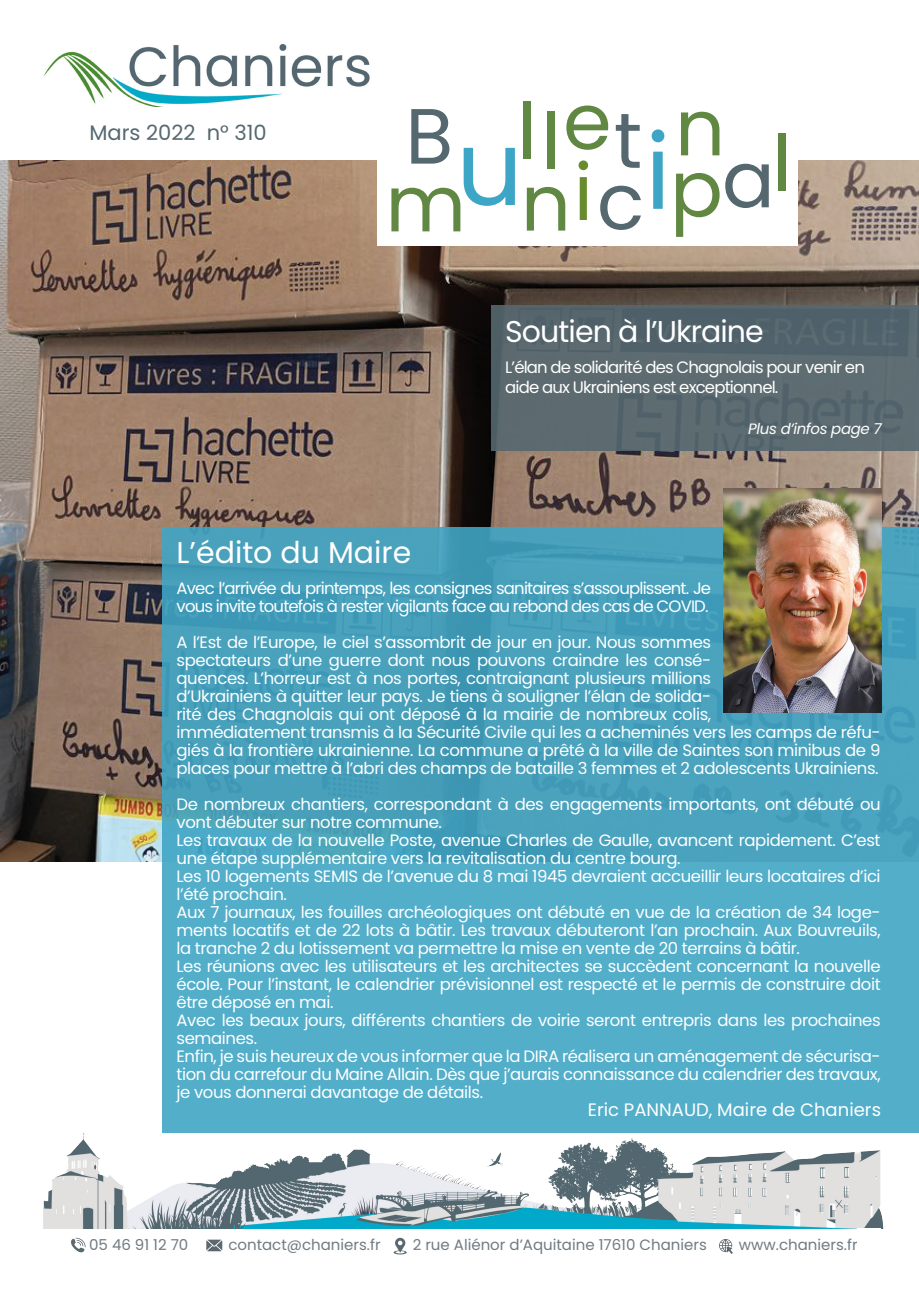
<style>
.page{position:relative;width:919px;height:1289px;background:#fff}
.page>*{position:absolute;margin:0;border:0;box-sizing:border-box;transform-origin:0 0}
.t1{font:104.25px "Poppins";color:#3da5c5}
.t2{font:78.15px "Poppins";color:#618842}
.t3{font:78.15px "Poppins";color:#556870}
.t4{font:78.15px "Poppins";color:#678b2d}
.t5{font:30px "Poppins";letter-spacing:-.03em;color:#fff}
.t6{font:30px "Poppins";color:#fff}
.t7{font:21px "Poppins";color:#556870}
.t8{font:18px "Poppins";color:#fff}
.t9{font:16.5px/18px "Poppins";letter-spacing:-.025em;color:#fff}
.t10{font:16.5px/19.8px "Poppins";letter-spacing:-.05em;color:#fff}
.t11{font:15px "Poppins";color:#6f7b83}
.t12{font:italic 15px "Poppins";letter-spacing:-.025em;color:#fff}
.s1{color:#556870}
</style>
<div class="page">
<img style="left:0;top:161px;width:918px;height:700px">
<div style="left:377px;top:50px;width:420px;height:196px;background:#fff"></div>
<div style="left:163px;top:527px;width:755px;height:606px;background:linear-gradient(to bottom,#439bb6,#56b1cd)"></div>
<div style="left:491px;top:306px;width:427px;height:145px;background:linear-gradient(to right,#59686d,#586970)"></div>
<img style="left:43px;top:44px;width:327px;height:63px">
<svg style="left:71px;top:1237px;width:14px;height:15px"></svg>
<svg style="left:206px;top:1239px;width:16px;height:12px"></svg>
<svg style="left:393px;top:1237px;width:14px;height:17px"></svg>
<svg style="left:719px;top:1239px;width:13px;height:14px"></svg>
<img style="left:43px;top:1133px;width:841px;height:95px">
<img style="left:723px;top:488px;width:158px;height:224px">
<p class="t7" style="left:89px;top:120px;width:179px">Mars 2022 n° 310</p>
<p class="t2" style="left:517px;top:86px;width:21px">l</p>
<p class="t2" style="left:541px;top:96px;width:21px">l</p>
<p class="t3" style="left:613px;top:95px;width:30px">t</p>
<p class="t2" style="left:563px;top:76px;width:50px">e</p>
<p class="t4" style="left:573px;top:147px;width:21px">i</p>
<p class="t3" style="left:405px;top:91px;width:49px">B</p>
<p class="t1" style="left:456px;top:108px;width:68px">u</p>
<p class="t2" style="left:385px;top:159px;width:82px">m</p>
<p class="t2" style="left:520px;top:158px;width:125px">n <span class="s1">c</span></p>
<p class="t1" style="left:645px;top:112px;width:27px">i</p>
<p class="t2" style="left:675px;top:83px;width:52px">n</p>
<p class="t2" style="left:670px;top:144px;width:54px">p</p>
<p class="t3" style="left:721px;top:135px;width:54px">a</p>
<p class="t2" style="left:772px;top:119px;width:21px">l</p>
<p class="t5" style="left:505px;top:314px;width:260px">Soutien à l’Ukraine</p>
<p class="t10" style="left:505px;top:357px;width:361px">L’élan de solidarité des Chagnolais pour venir en aide aux Ukrainiens est exceptionnel.</p>
<p class="t12" style="left:748px;top:420px;width:135px">Plus d’infos page 7</p>
<p class="t6" style="left:176px;top:535px;width:236px">L’édito du Maire</p>
<p class="t10" style="left:176px;top:579px;width:536px;line-height:18px">Avec l’arrivée du printemps, les consignes sanitaires s’assouplissent. Je vous invite toutefois à rester vigilants face au rebond des cas de COVID.</p>
<p class="t9" style="left:176px;top:633px;width:705px">A l’Est de l’Europe, le ciel s’assombrit de jour en jour. Nous sommes<br>spectateurs d’une guerre dont nous pouvons craindre les consé-<br>quences. L’horreur est à nos portes, contraignant plusieurs millions<br>d’Ukrainiens à quitter leur pays. Je tiens à souligner l’élan de solida-<br>rité des Chagnolais qui ont déposé à la mairie de nombreux colis,<br>immédiatement transmis à la Sécurité Civile qui les a acheminés vers les camps de réfu&shy;giés à la frontière ukrainienne. La commune a prêté à la ville de Saintes son minibus de 9 places pour mettre à l’abri des champs de bataille 3 femmes et 2 adolescents Ukrainiens.</p>
<p class="t9" style="left:176px;top:795px;width:705px">De nombreux chantiers, correspondant à des engagements importants, ont débuté ou vont débuter sur notre commune.</p>
<p class="t9" style="left:176px;top:831px;width:705px">Les travaux de la nouvelle Poste, avenue Charles de Gaulle, avancent rapidement. C’est une étape supplémentaire vers la revitalisation du centre bourg.</p>
<p class="t9" style="left:176px;top:867px;width:705px">Les 10 logements SEMIS de l’avenue du 8 mai 1945 devraient accueillir leurs locataires d’ici l’été prochain.</p>
<p class="t9" style="left:176px;top:903px;width:705px;text-align:justify">Aux 7 journaux, les fouilles archéologiques ont débuté en vue de la création de 34 loge&shy;ments locatifs et de 22 lots à bâtir. Les travaux débuteront l’an prochain. Aux Bouvreuils, la tranche 2 du lotissement va permettre la mise en vente de 20 terrains à bâtir.</p>
<p class="t9" style="left:176px;top:957px;width:705px;text-align:justify">Les réunions avec les utilisateurs et les architectes se succèdent concernant la nouvelle école. Pour l’instant, le calendrier prévisionnel est respecté et le permis de construire doit être déposé en mai.</p>
<p class="t9" style="left:176px;top:1011px;width:705px">Avec les beaux jours, différents chantiers de voirie seront entrepris dans les prochaines semaines.</p>
<p class="t9" style="left:176px;top:1047px;width:705px;text-align:justify">Enfin, je suis heureux de vous informer que la DIRA réalisera un aménagement de sécurisa&shy;tion du carrefour du Maine Allain. Dès que j’aurais connaissance du calendrier des travaux, je vous donnerai davantage de détails.</p>
<p class="t8" style="left:587px;top:1099px;width:295px">Eric PANNAUD, Maire de Chaniers</p>
<p class="t11" style="left:89px;top:1236px;width:101px">05 46 91 12 70</p>
<p class="t11" style="left:228px;top:1236px;width:154px">contact@chaniers.fr</p>
<p class="t11" style="left:412px;top:1236px;width:295px">2 rue Aliénor d’Aquitaine 17610 Chaniers</p>
<p class="t11" style="left:738px;top:1236px;width:120px">www.chaniers.fr</p>
</div>
